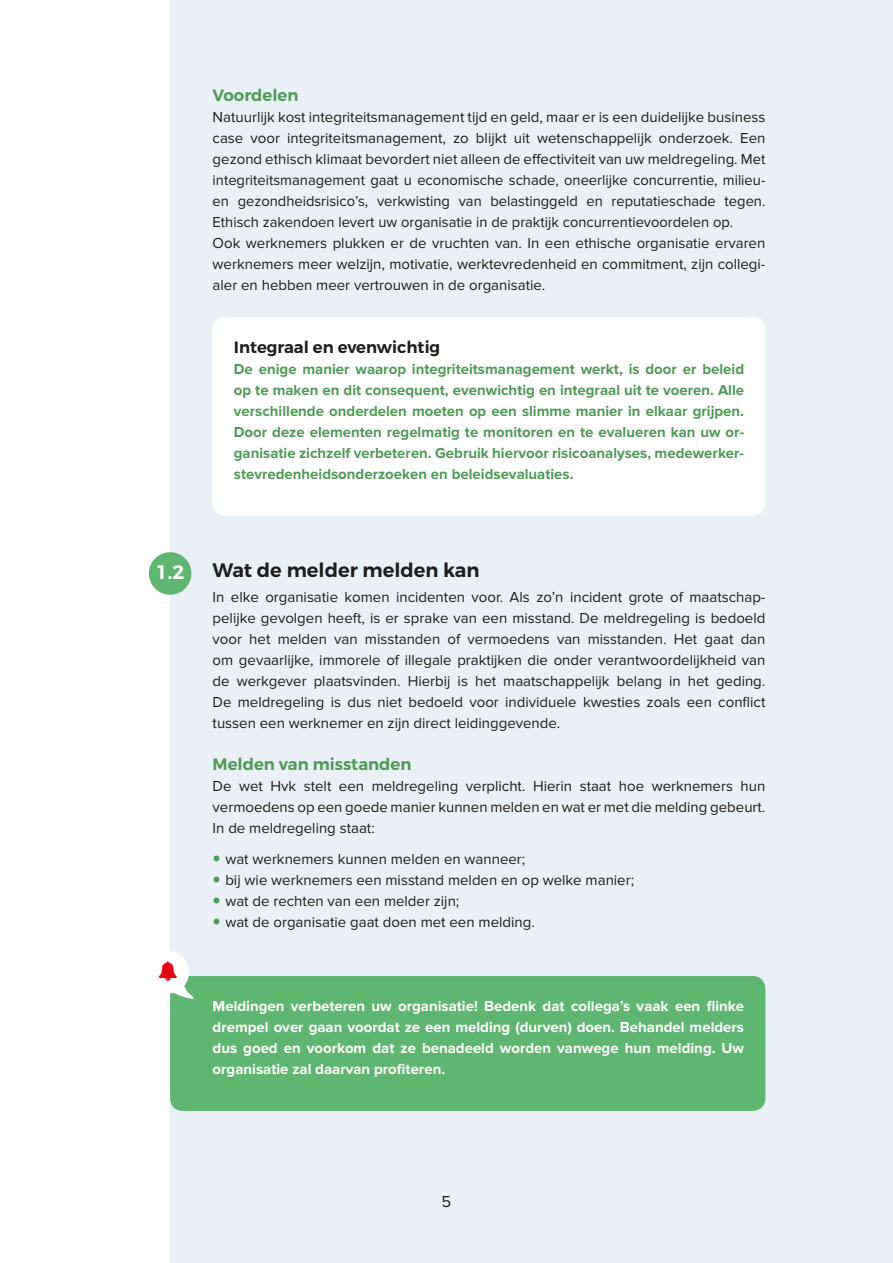
<style>
.page{position:relative;width:893px;height:1263px;background:#fff}
.page>*{position:absolute;margin:0;border:0;box-sizing:border-box;transform-origin:0 0}
.t1{font:600 19.5px "Montserrat";color:#1d1d1b}
.t2{font:600 19.5px "Montserrat";color:#fff}
.t3{font:600 16.5px "Montserrat";color:#4f9a55}
.t4{font:600 16.5px "Montserrat";color:#1d1d1b}
.t5{font:16.5px "Proxima Nova";color:#1d1d1b}
.t6{font:15px/21px "Proxima Nova";color:#1d1d1b}
.t7{font:700 15px/21px "Proxima Nova";color:#4f9a55;text-align:justify}
.t8{font:700 15px/21px "Proxima Nova";color:#fff;text-align:justify}
</style>
<div class="page">
<div style="left:170px;top:0;width:723px;height:1263px;background:#eaf1f6"></div>
<div style="left:213px;top:317px;width:552px;height:199px;background:#fff;border-radius:13px"></div>
<div style="left:170px;top:976px;width:595px;height:135px;background:#5fb670;border-radius:13px"></div>
<div style="left:149px;top:552px;width:42px;height:43px;background:#5fb670;border-radius:50%"></div>
<svg style="left:170px;top:951px;width:24px;height:49px"></svg>
<p class="t3" style="left:213px;top:85px;width:87px">Voordelen</p>
<p class="t6" style="left:213px;top:107px;width:554px">Natuurlijk kost integriteitsmanagement tijd en geld, maar er is een duidelijke business case voor integriteitsmanagement, zo blijkt uit wetenschappelijk onderzoek. Een gezond ethisch klimaat bevordert niet alleen de effectiviteit van uw meldregeling. Met integriteitsmanagement gaat u economische schade, oneerlijke concurrentie, milieu&shy;en gezondheidsrisico’s, verkwisting van belastinggeld en reputatieschade tegen.<br>Ethisch zakendoen levert uw organisatie in de praktijk concurrentievoordelen op.<br>Ook werknemers plukken er de vruchten van. In een ethische organisatie ervaren werknemers meer welzijn, motivatie, werktevredenheid en commitment, zijn collegi&shy;aler en hebben meer vertrouwen in de organisatie.</p>
<p class="t4" style="left:234px;top:337px;width:208px">Integraal en evenwichtig</p>
<p class="t7" style="left:234px;top:359px;width:512px">De enige manier waarop integriteitsmanagement werkt, is door er beleid op te maken en dit consequent, evenwichtig en integraal uit te voeren. Alle verschillende onderdelen moeten op een slimme manier in elkaar grijpen.<br>Door deze elementen regelmatig te monitoren en te evalueren kan uw or&shy;ganisatie zichzelf verbeteren. Gebruik hiervoor risicoanalyses, medewerker&shy;stevredenheidsonderzoeken en beleidsevaluaties.</p>
<h1 class="t2" style="left:156px;top:560px;width:30px">1.2</h1>
<h1 class="t1" style="left:213px;top:557px;width:268px">Wat de melder melden kan</h1>
<p class="t6" style="left:213px;top:586px;width:554px;text-align:justify">In elke organisatie komen incidenten voor. Als zo’n incident grote of maatschap&shy;pelijke gevolgen heeft, is er sprake van een misstand. De meldregeling is bedoeld voor het melden van misstanden of vermoedens van misstanden. Het gaat dan om gevaarlijke, immorele of illegale praktijken die onder verantwoordelijkheid van de werkgever plaatsvinden. Hierbij is het maatschappelijk belang in het geding.<br>De meldregeling is dus niet bedoeld voor individuele kwesties zoals een conflict tussen een werknemer en zijn direct leidinggevende.</p>
<p class="t3" style="left:213px;top:754px;width:200px">Melden van misstanden</p>
<p class="t6" style="left:213px;top:775px;width:554px;text-align:justify">De wet Hvk stelt een meldregeling verplicht. Hierin staat hoe werknemers hun vermoedens op een goede manier kunnen melden en wat er met die melding gebeurt.<br>In de meldregeling staat:</p>
<p class="t6" style="left:225px;top:849px;width:410px">wat werknemers kunnen melden en wanneer;<br>bij wie werknemers een misstand melden en op welke manier; wat de rechten van een melder zijn;<br>wat de organisatie gaat doen met een melding.</p>
<p class="t8" style="left:213px;top:996px;width:533px">Meldingen verbeteren uw organisatie! Bedenk dat collega’s vaak een flinke drempel over gaan voordat ze een melding (durven) doen. Behandel melders dus goed en voorkom dat ze benadeeld worden vanwege hun melding. Uw organisatie zal daarvan profiteren.</p>
<p class="t5" style="left:442px;top:1192px;width:11px">5</p>
</div>
